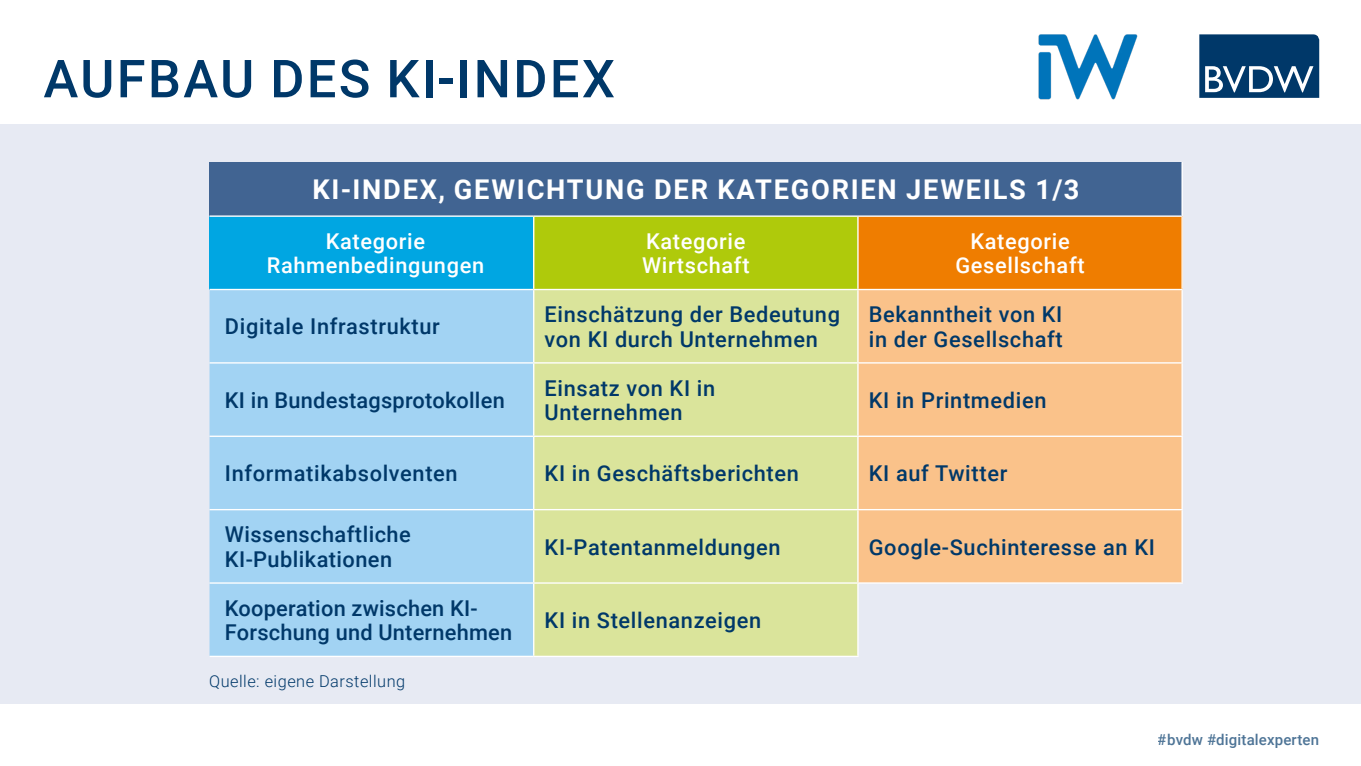
<style>
.page{position:relative;width:1361px;height:766px;background:#fff}
.page>*{position:absolute;margin:0;border:0;box-sizing:border-box;transform-origin:0 0}
.t1{font:500 52.35px "Roboto";letter-spacing:.045em;color:#003869}
.t2{font:700 27.15px "Roboto";letter-spacing:.065em;color:#fff}
.t3{font:500 21.75px/24.5px "Roboto";letter-spacing:.03em;color:#003869}
.t4{font:500 21.75px/24.5px "Roboto";letter-spacing:.01em;color:#003869}
.t5{font:500 21.75px/24.5px "Roboto";letter-spacing:.03em;color:#fff;text-align:center}
.t6{font:300 16.35px "Roboto";letter-spacing:.03em;color:#003869}
.t7{font:500 15px "Roboto";letter-spacing:.01em;color:#003869}
</style>
<div class="page">
<div style="left:0;top:124px;width:1361px;height:580px;background:#e7eaf3"></div>
<svg style="left:1199px;top:34px;width:120px;height:64px;background:#25557e"></svg>
<img style="left:1038px;top:34px;width:100px;height:66px">
<div style="left:209px;top:162px;width:973px;height:54px;background:#416492"></div>
<div style="left:209px;top:216px;width:325px;height:73px;background:#00a6e2"></div>
<div style="left:534px;top:216px;width:324px;height:73px;background:#afca0b"></div>
<div style="left:858px;top:216px;width:324px;height:73px;background:#ef7d00"></div>
<div style="left:209px;top:290px;width:324px;height:365px;background:#a2d3f3"></div>
<div style="left:534px;top:290px;width:323px;height:365px;background:#dae49b"></div>
<div style="left:858px;top:290px;width:323px;height:292px;background:#fac28a"></div>
<hr style="left:1181px;top:162px;width:2px;height:53px;background:#fff">
<hr style="left:209px;top:215px;width:325px;height:2px;background:#fff">
<hr style="left:534px;top:215px;width:324px;height:2px;background:#fff">
<hr style="left:533px;top:217px;width:1px;height:72px;background:#fff">
<hr style="left:858px;top:215px;width:325px;height:2px;background:#fff">
<hr style="left:857px;top:217px;width:1px;height:72px;background:#fff">
<hr style="left:1181px;top:217px;width:2px;height:72px;background:#fff">
<hr style="left:209px;top:289px;width:325px;height:1px;background:#fff">
<hr style="left:534px;top:289px;width:324px;height:1px;background:#fff">
<hr style="left:533px;top:290px;width:1px;height:72px;background:#fff">
<hr style="left:858px;top:289px;width:325px;height:1px;background:#fff">
<hr style="left:857px;top:290px;width:1px;height:72px;background:#fff">
<hr style="left:1181px;top:290px;width:2px;height:72px;background:#fff">
<hr style="left:209px;top:362px;width:325px;height:1px;background:#fff">
<hr style="left:534px;top:362px;width:324px;height:1px;background:#fff">
<hr style="left:533px;top:363px;width:1px;height:72px;background:#fff">
<hr style="left:858px;top:362px;width:325px;height:1px;background:#fff">
<hr style="left:857px;top:363px;width:1px;height:72px;background:#fff">
<hr style="left:1181px;top:363px;width:2px;height:72px;background:#fff">
<hr style="left:209px;top:435px;width:325px;height:2px;background:#fff">
<hr style="left:534px;top:435px;width:324px;height:2px;background:#fff">
<hr style="left:533px;top:437px;width:1px;height:72px;background:#fff">
<hr style="left:858px;top:435px;width:325px;height:2px;background:#fff">
<hr style="left:857px;top:437px;width:1px;height:72px;background:#fff">
<hr style="left:1181px;top:437px;width:2px;height:72px;background:#fff">
<hr style="left:209px;top:509px;width:325px;height:1px;background:#fff">
<hr style="left:534px;top:509px;width:324px;height:1px;background:#fff">
<hr style="left:533px;top:510px;width:1px;height:72px;background:#fff">
<hr style="left:858px;top:509px;width:325px;height:1px;background:#fff">
<hr style="left:857px;top:510px;width:1px;height:72px;background:#fff">
<hr style="left:1181px;top:510px;width:2px;height:72px;background:#fff">
<hr style="left:209px;top:582px;width:325px;height:1px;background:#fff">
<hr style="left:534px;top:582px;width:324px;height:1px;background:#fff">
<hr style="left:533px;top:583px;width:1px;height:72px;background:#fff">
<hr style="left:858px;top:582px;width:325px;height:1px;background:#fff">
<hr style="left:857px;top:583px;width:1px;height:72px;background:#fff">
<hr style="left:209px;top:655px;width:325px;height:2px;background:#fff">
<hr style="left:534px;top:655px;width:324px;height:2px;background:#fff">
<p class="t1" style="left:43px;top:42px;width:573px">AUFBAU DES KI-INDEX</p>
<p class="t2" style="left:312px;top:170px;width:768px">KI-INDEX, GEWICHTUNG DER KATEGORIEN JEWEILS 1/3</p>
<p class="t5" style="left:267px;top:228px;width:219px">Kategorie<br>Rahmenbedingungen</p>
<p class="t5" style="left:642px;top:228px;width:109px;text-align:left">Kategorie<br>Wirtschaft</p>
<p class="t5" style="left:955px;top:228px;width:131px">Kategorie<br>Gesellschaft</p>
<p class="t3" style="left:225px;top:313px;width:216px">Digitale Infrastruktur</p>
<p class="t3" style="left:544px;top:301px;width:297px">Einschätzung der Bedeutung von KI durch Unternehmen</p>
<p class="t3" style="left:869px;top:301px;width:195px">Bekanntheit von KI</p>
<p class="t3" style="left:869px;top:326px;width:195px">in der Gesellschaft</p>
<p class="t4" style="left:225px;top:387px;width:281px">KI in Bundestagsprotokollen</p>
<p class="t3" style="left:544px;top:374px;width:172px">Einsatz von KI in<br>Unternehmen</p>
<p class="t3" style="left:869px;top:387px;width:179px">KI in Printmedien</p>
<p class="t3" style="left:225px;top:460px;width:234px">Informatikabsolventen</p>
<p class="t3" style="left:544px;top:460px;width:256px">KI in Geschäftsberichten</p>
<p class="t3" style="left:869px;top:460px;width:140px">KI auf Twitter</p>
<p class="t3" style="left:225px;top:521px;width:187px">Wissenschaftliche<br>KI-Publikationen</p>
<p class="t4" style="left:225px;top:594px;width:289px">Kooperation zwischen KI-<br>Forschung und Unternehmen</p>
<p class="t6" style="left:209px;top:669px;width:198px">Quelle: eigene Darstellung</p>
<p class="t3" style="left:544px;top:533px;width:238px">KI-Patentanmeldungen</p>
<p class="t3" style="left:869px;top:533px;width:287px">Google-Suchinteresse an KI</p>
<p class="t3" style="left:544px;top:607px;width:218px">KI in Stellenanzeigen</p>
<p class="t7" style="left:1158px;top:728px;width:163px">#bvdw #digitalexperten</p>
</div>
